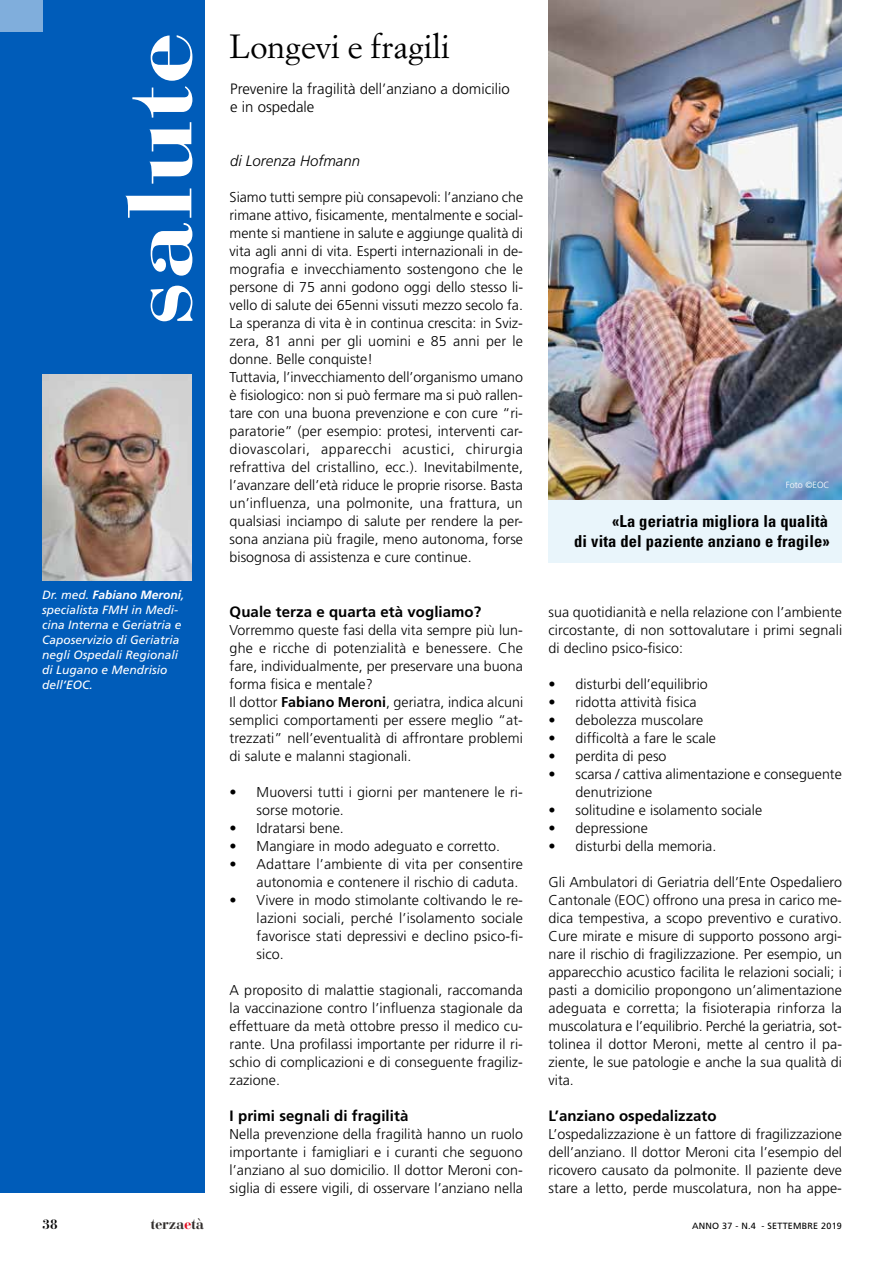
<style>
.page{position:relative;width:893px;height:1263px;background:#fff}
.page>*{position:absolute;margin:0;border:0;box-sizing:border-box;transform-origin:0 0}
.t1{font:700 90px "Bauer Bodoni Std";color:#fff;scale:1.18 1}
.t2{font:33px "Simoncini Garamond Std";color:#000}
.t3{font:700 condensed 16.5px/20.2px "Univers LT Std";letter-spacing:.01em;color:#000;text-align:right}
.t4{font:700 15px "Frutiger LT Std";letter-spacing:.005em;color:#000}
.t5{font:300 15px/18px "Frutiger LT Std";color:#000}
.t6{font:italic 300 15px "Frutiger LT Std";color:#000}
.t7{font:700 15px "Bauer Bodoni Std";letter-spacing:-.025em;color:#312e2c}
.t8{font:300 14.25px/18px "Frutiger LT Std";letter-spacing:.005em;color:#000;text-align:justify}
.t9{font:700 13.5px "Bauer Bodoni Std";color:#000}
.t10{font:italic 12px/15px "Frutiger LT Std";color:#fff}
.t11{font:9px "Frutiger LT Std";letter-spacing:.025em;color:#000}
.t12{font:300 9px "Frutiger LT Std";color:#fff}
.s1{font-weight:700}
.s2{color:#e30e22}
</style>
<div class="page">
<div style="left:549px;top:490px;width:293px;height:72px;background:#e9f5fb"></div>
<div style="left:0;top:0;width:204px;height:1193px;background:#005cb9"></div>
<div style="left:0;top:0;width:43px;height:32px;background:#80aedc"></div>
<img style="left:549px;top:0;width:293px;height:499px">
<img style="left:43px;top:374px;width:148px;height:206px">
<h1 class="t1" style="left:106px;top:327px;width:252px;rotate:-90deg">salute</h1>
<p class="t10" style="left:42px;top:587px;width:144px">Dr. med. <span class="s1">Fabiano Meroni</span>, specialista FMH in Medi&shy;cina Interna e Geriatria e<br>Caposervizio di Geriatria negli Ospedali Regionali di Lugano e Mendrisio dell’EOC.</p>
<h2 class="t2" style="left:230px;top:27px;width:222px">Longevi e fragili</h2>
<p class="t5" style="left:230px;top:81px;width:281px">Prevenire la fragilità dell’anziano a domicilio e in ospedale</p>
<p class="t6" style="left:230px;top:153px;width:132px">di Lorenza Hofmann</p>
<p class="t8" style="left:230px;top:189px;width:295px;text-align:left">Siamo tutti sempre più consapevoli: l’anziano che rimane attivo, fisicamente, mentalmente e social&shy;mente si mantiene in salute e aggiunge qualità di vita agli anni di vita. Esperti internazionali in de&shy;mografia e invecchiamento sostengono che le persone di 75 anni godono oggi dello stesso li&shy;vello di salute dei 65enni vissuti mezzo secolo fa.<br>La speranza di vita è in continua crescita: in Sviz&shy;zera, 81 anni per gli uomini e 85 anni per le donne. Belle conquiste!<br>Tuttavia, l’invecchiamento dell’organismo umano è fisiologico: non si può fermare ma si può rallen&shy;tare con una buona prevenzione e con cure “ri&shy;paratorie” (per esempio: protesi, interventi car&shy;diovascolari, apparecchi acustici, chirurgia refrattiva del cristallino, ecc.). Inevitabilmente, l’avanzare dell’età riduce le proprie risorse. Basta un’influenza, una polmonite, una frattura, un qualsiasi inciampo di salute per rendere la per&shy;sona anziana più fragile, meno autonoma, forse bisognosa di assistenza e cure continue.</p>
<p class="t4" style="left:230px;top:602px;width:253px">Quale terza e quarta età vogliamo?</p>
<p class="t8" style="left:230px;top:621px;width:295px;text-align:left">Vorremmo queste fasi della vita sempre più lun&shy;ghe e ricche di potenzialità e benessere. Che fare, individualmente, per preservare una buona forma fisica e mentale?<br>Il dottor <span class="s1">Fabiano Meroni</span>, geriatra, indica alcuni semplici comportamenti per essere meglio “at&shy;trezzati” nell’eventualità di affrontare problemi di salute e malanni stagionali.</p>
<p class="t8" style="left:257px;top:783px;width:268px;text-indent:-27px">• Muoversi tutti i giorni per mantenere le ri&shy;sorse motorie.</p>
<p class="t8" style="left:230px;top:819px;width:116px">• Idratarsi bene.</p>
<p class="t8" style="left:230px;top:837px;width:272px">• Mangiare in modo adeguato e corretto.</p>
<p class="t8" style="left:257px;top:855px;width:268px;text-indent:-27px">• Adattare l’ambiente di vita per consentire autonomia e contenere il rischio di caduta.</p>
<p class="t8" style="left:257px;top:891px;width:268px;text-indent:-27px">• Vivere in modo stimolante coltivando le re&shy;lazioni sociali, perché l’isolamento sociale favorisce stati depressivi e declino psico-fi&shy;sico.</p>
<p class="t8" style="left:230px;top:981px;width:295px">A proposito di malattie stagionali, raccomanda la vaccinazione contro l’influenza stagionale da effettuare da metà ottobre presso il medico cu&shy;rante. Una profilassi importante per ridurre il ri&shy;schio di complicazioni e di conseguente fragiliz&shy;zazione.</p>
<p class="t4" style="left:230px;top:1106px;width:180px">I primi segnali di fragilità</p>
<p class="t8" style="left:230px;top:1125px;width:295px">Nella prevenzione della fragilità hanno un ruolo importante i famigliari e i curanti che seguono l’anziano al suo domicilio. Il dottor Meroni con&shy;siglia di essere vigili, di osservare l’anziano nella</p>
<p class="t12" style="left:786px;top:480px;width:45px">Foto ©EOC</p>
<p class="t3" style="left:574px;top:510px;width:257px">«La geriatria migliora la qualità<br>di vita del paziente anziano e fragile»</p>
<p class="t8" style="left:549px;top:603px;width:295px">sua quotidianità e nella relazione con l’ambiente circostante, di non sottovalutare i primi segnali di declino psico-fisico:</p>
<p class="t8" style="left:549px;top:675px;width:161px">• disturbi dell’equilibrio</p>
<p class="t8" style="left:549px;top:693px;width:150px">• ridotta attività fisica</p>
<p class="t8" style="left:549px;top:711px;width:156px">• debolezza muscolare</p>
<p class="t8" style="left:549px;top:729px;width:169px">• difficoltà a fare le scale</p>
<p class="t8" style="left:549px;top:747px;width:120px">• perdita di peso</p>
<p class="t8" style="left:576px;top:765px;width:268px;text-indent:-27px">• scarsa / cattiva alimentazione e conseguente denutrizione</p>
<p class="t8" style="left:549px;top:801px;width:215px">• solitudine e isolamento sociale</p>
<p class="t8" style="left:549px;top:819px;width:101px">• depressione</p>
<p class="t8" style="left:549px;top:837px;width:169px">• disturbi della memoria.</p>
<p class="t8" style="left:549px;top:873px;width:295px">Gli Ambulatori di Geriatria dell’Ente Ospedaliero Cantonale (EOC) offrono una presa in carico me&shy;dica tempestiva, a scopo preventivo e curativo.<br>Cure mirate e misure di supporto possono argi&shy;nare il rischio di fragilizzazione. Per esempio, un apparecchio acustico facilita le relazioni sociali; i pasti a domicilio propongono un’alimentazione adeguata e corretta; la fisioterapia rinforza la muscolatura e l’equilibrio. Perché la geriatria, sot&shy;tolinea il dottor Meroni, mette al centro il pa&shy;ziente, le sue patologie e anche la sua qualità di vita.</p>
<p class="t4" style="left:549px;top:1106px;width:170px">L’anziano ospedalizzato</p>
<p class="t8" style="left:549px;top:1125px;width:295px">L’ospedalizzazione è un fattore di fragilizzazione dell’anziano. Il dottor Meroni cita l’esempio del ricovero causato da polmonite. Il paziente deve stare a letto, perde muscolatura, non ha appe-</p>
<p class="t9" style="left:43px;top:1216px;width:17px">38</p>
<p class="t7" style="left:150px;top:1214px;width:55px">terza<span class="s2">e</span>tà</p>
<p class="t11" style="left:692px;top:1220px;width:151px">ANNO 37 - N.4 - SETTEMBRE 2019</p>
</div>
